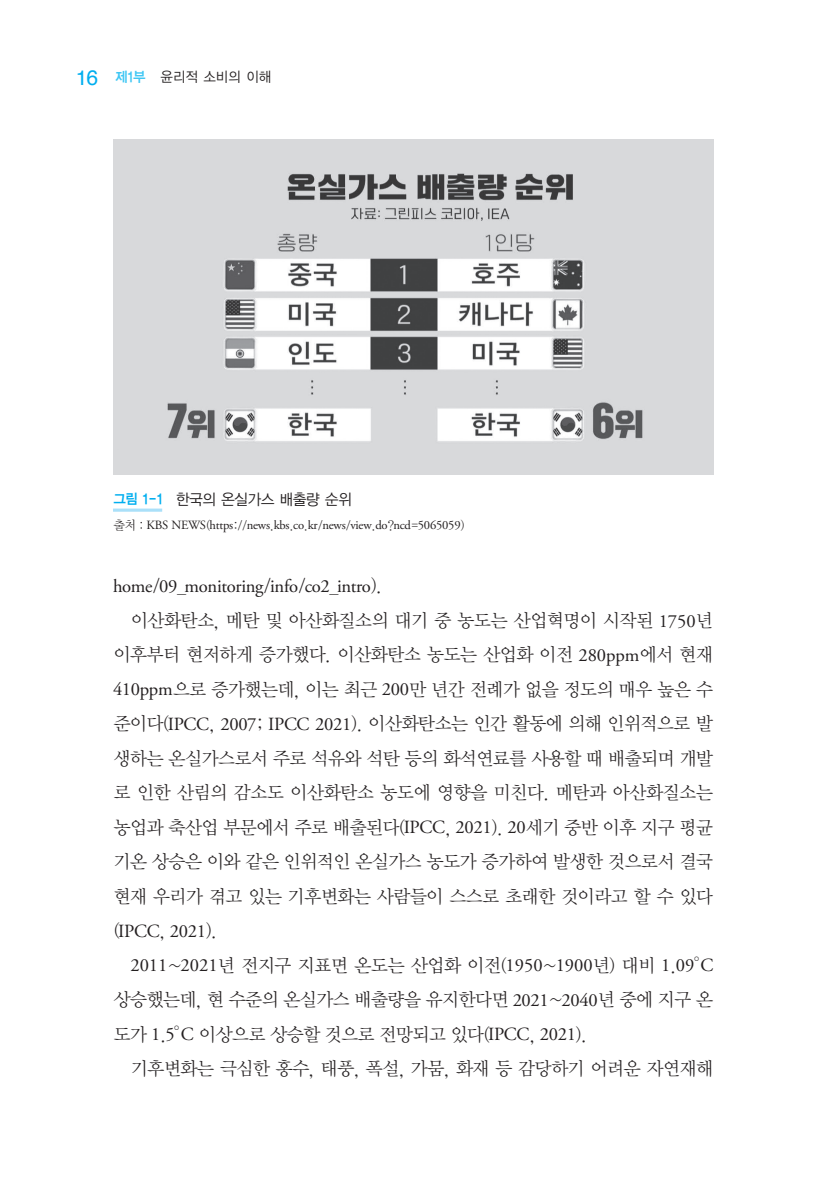
<style>
.page{position:relative;width:840px;height:1189px;background:#fff}
.page>*{position:absolute;margin:0;border:0;box-sizing:border-box;transform-origin:0 0}
.t1{font:18.55px/34.5px "Y Mj O12";letter-spacing:-.09em;color:#231f20;text-align:justify}
.t2{font:18.55px "Adobe Garamond Pro";letter-spacing:-.02em;color:#231f20}
.t3{font:15.4px "YGO12";letter-spacing:-.095em;color:#231f20;scale:.95 1}
.t4{font:14px "YGO12";letter-spacing:-.07em;color:#231f20;scale:.95 1}
.t5{font:12.6px "Adobe Garamond Pro";letter-spacing:-.015em;color:#231f20}
.s1{font-family:"Helvetica";font-size:21px;color:#00aeef}
.s2{font-family:"YGO14";color:#40c7f4}
.s3{font-family:"YGO14";font-size:14px;color:#00aeef}
.s4{font-family:"Y Mj O12"}
.s5{font-family:"Adobe Garamond Pro"}
</style>
<div class="page">
<img style="left:113px;top:139px;width:600px;height:336px">
<hr style="left:113px;top:508px;width:49px;height:3px;background:#aae0f9">
<p class="t4" style="left:76px;top:68px;width:208px"><span class="s1">16</span> <span class="s2">제1부</span> 윤리적 소비의 이해</p>
<p class="t3" style="left:113px;top:489px;width:253px"><span class="s3">그림 1－1</span> 한국의 온실가스 배출량 순위</p>
<p class="t5" style="left:113px;top:518px;width:353px"><span class="s4">출처 :</span> KBS NEWS<span class="s4">(</span>https<span class="s4">://</span>news<span class="s4">.</span>kbs<span class="s4">.</span>co<span class="s4">.</span>kr<span class="s4">/</span>news<span class="s4">/</span>view<span class="s4">.</span>do<span class="s4">?</span>ncd<span class="s4">=</span>5065059<span class="s4">)</span></p>
<p class="t2" style="left:113px;top:575px;width:272px">home<span class="s4">/</span>09<span class="s4">_</span>monitoring<span class="s4">/</span>info<span class="s4">/</span>co2<span class="s4">_</span>intro<span class="s4">).</span></p>
<p class="t1" style="left:113px;top:603px;width:602px;text-indent:17px">이산화탄소, 메탄 및 아산화질소의 대기 중 농도는 산업혁명이 시작된 <span class="s5">1750</span>년 이후부터 현저하게 증가했다. 이산화탄소 농도는 산업화 이전 <span class="s5">280ppm</span>에서 현재 <span class="s5">410ppm</span>으로 증가했는데, 이는 최근 <span class="s5">200</span>만 년간 전례가 없을 정도의 매우 높은 수 준이다(<span class="s5">IPCC</span>, <span class="s5">2007</span>; <span class="s5">IPCC 2021</span>). 이산화탄소는 인간 활동에 의해 인위적으로 발 생하는 온실가스로서 주로 석유와 석탄 등의 화석연료를 사용할 때 배출되며 개발 로 인한 산림의 감소도 이산화탄소 농도에 영향을 미친다. 메탄과 아산화질소는 농업과 축산업 부문에서 주로 배출된다(<span class="s5">IPCC</span>, <span class="s5">2021</span>). <span class="s5">20</span>세기 중반 이후 지구 평균 기온 상승은 이와 같은 인위적인 온실가스 농도가 증가하여 발생한 것으로서 결국 현재 우리가 겪고 있는 기후변화는 사람들이 스스로 초래한 것이라고 할 수 있다</p>
<p class="t2" style="left:113px;top:919px;width:107px"><span class="s4">(</span>IPCC<span class="s4">,</span> 2021<span class="s4">).</span></p>
<p class="t1" style="left:113px;top:948px;width:602px;text-indent:17px"><span class="s5">2011</span>~<span class="s5">2021</span>년 전지구 지표면 온도는 산업화 이전(<span class="s5">1950</span>~<span class="s5">1900</span>년) 대비 <span class="s5">1</span>.<span class="s5">09</span>°<span class="s5">C </span>상승했는데, 현 수준의 온실가스 배출량을 유지한다면 <span class="s5">2021</span>~<span class="s5">2040</span>년 중에 지구 온 도가 <span class="s5">1</span>.<span class="s5">5</span>°<span class="s5">C</span> 이상으로 상승할 것으로 전망되고 있다(<span class="s5">IPCC</span>, <span class="s5">2021</span>).</p>
<p class="t1" style="left:130px;top:1051px;width:585px">기후변화는 극심한 홍수, 태풍, 폭설, 가뭄, 화재 등 감당하기 어려운 자연재해</p>
</div>
